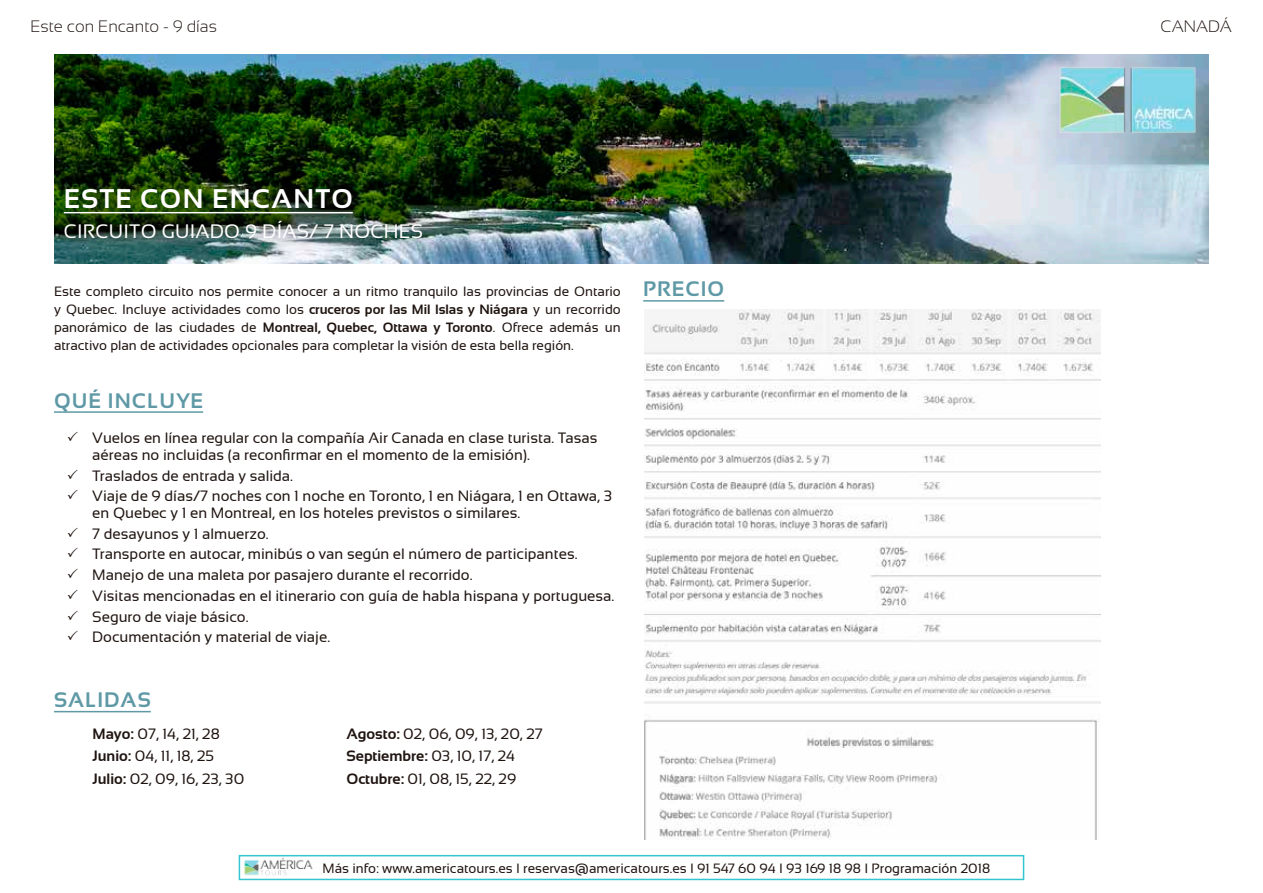
<style>
.page{position:relative;width:1263px;height:893px;background:#fff}
.page>*{position:absolute;margin:0;border:0;box-sizing:border-box;transform-origin:0 0}
.t1{font:700 27px "Sansation";letter-spacing:.05em;color:#fff}
.t2{font:700 21px "Sansation";letter-spacing:.05em;color:#5f99a6}
.t3{font:19.5px "Sansation";letter-spacing:.01em;color:#fff}
.t4{font:300 16.5px "Sansation";color:#1f1410}
.t5{font:15px/22.5px "Sansation";color:#1f1410}
.t6{font:13.5px/18px "Sansation";color:#1f1410;text-align:justify}
.s1{font-weight:700}
</style>
<div class="page">
<img style="left:55px;top:54px;width:1154px;height:210px">
<div style="left:54px;top:178px;width:385px;height:77px;background:#1f1410;opacity:.6"></div>
<hr style="left:64px;top:212px;width:289px;height:1px;background:#fff">
<img style="left:644px;top:310px;width:456px;height:530px">
<img style="left:1055px;top:63px;width:145px;height:73px">
<hr style="left:643px;top:300px;width:81px;height:2px;background:#5f99a6">
<hr style="left:54px;top:711px;width:97px;height:1px;background:#5f99a6">
<hr style="left:54px;top:411px;width:149px;height:2px;background:#5f99a6">
<img style="left:244px;top:858px;width:69px;height:18px">
<div style="left:239px;top:855px;width:785px;height:25px;border:2px solid #00b8c5"></div>
<p class="t4" style="left:30px;top:17px;width:188px">Este con Encanto - 9 días</p>
<p class="t4" style="left:1160px;top:17px;width:73px">CANADÁ</p>
<h1 class="t1" style="left:64px;top:184px;width:290px">ESTE CON ENCANTO</h1>
<h3 class="t3" style="left:64px;top:221px;width:361px">CIRCUITO GUIADO 9 DÍAS/ 7 NOCHES</h3>
<p class="t6" style="left:54px;top:282px;width:568px">Este completo circuito nos permite conocer a un ritmo tranquilo las provincias de Ontario y Quebec. Incluye actividades como los <span class="s1">cruceros por las Mil Islas y Niágara</span> y un recorrido panorámico de las ciudades de <span class="s1">Montreal, Quebec, Ottawa y Toronto</span>. Ofrece además un atractivo plan de actividades opcionales para completar la visión de esta bella región.</p>
<h2 class="t2" style="left:54px;top:389px;width:151px">QUÉ INCLUYE</h2>
<p class="t5" style="left:92px;top:430px;width:507px;line-height:16.5px;text-indent:-26px">✓ Vuelos en línea regular con la compañía Air Canada en clase turista. Tasas aéreas no incluidas (a reconfirmar en el momento de la emisión).</p>
<p class="t5" style="left:67px;top:464px;width:228px">✓ Traslados de entrada y salida.</p>
<p class="t5" style="left:92px;top:488px;width:521px;line-height:16.5px;text-indent:-26px">✓ Viaje de 9 días/7 noches con 1 noche en Toronto, 1 en Niágara, 1 en Ottawa, 3 en Quebec y 1 en Montreal, en los hoteles previstos o similares.</p>
<p class="t5" style="left:67px;top:522px;width:203px">✓ 7 desayunos y 1 almuerzo.</p>
<p class="t5" style="left:67px;top:543px;width:512px">✓ Transporte en autocar, minibús o van según el número de participantes.</p>
<p class="t5" style="left:67px;top:564px;width:407px">✓ Manejo de una maleta por pasajero durante el recorrido.</p>
<p class="t5" style="left:67px;top:584px;width:549px">✓ Visitas mencionadas en el itinerario con guía de habla hispana y portuguesa.</p>
<p class="t5" style="left:67px;top:605px;width:183px">✓ Seguro de viaje básico.</p>
<p class="t5" style="left:67px;top:626px;width:265px">✓ Documentación y material de viaje.</p>
<h2 class="t2" style="left:54px;top:688px;width:98px">SALIDAS</h2>
<p class="t5" style="left:92px;top:722px;width:153px"><span class="s1">Mayo:</span> 07, 14, 21, 28<br><span class="s1">Junio:</span> 04, 11, 18, 25<br><span class="s1">Julio:</span> 02, 09, 16, 23, 30</p>
<p class="t5" style="left:346px;top:722px;width:198px"><span class="s1">Agosto:</span> 02, 06, 09, 13, 20, 27<br><span class="s1">Septiembre:</span> 03, 10, 17, 24<br><span class="s1">Octubre:</span> 01, 08, 15, 22, 29</p>
<h2 class="t2" style="left:643px;top:277px;width:83px">PRECIO</h2>
<p class="t6" style="left:323px;top:859px;width:669px">Más info: www.americatours.es I reservas@americatours.es I 91 547 60 94 I 93 169 18 98 I Programación 2018</p>
</div>
